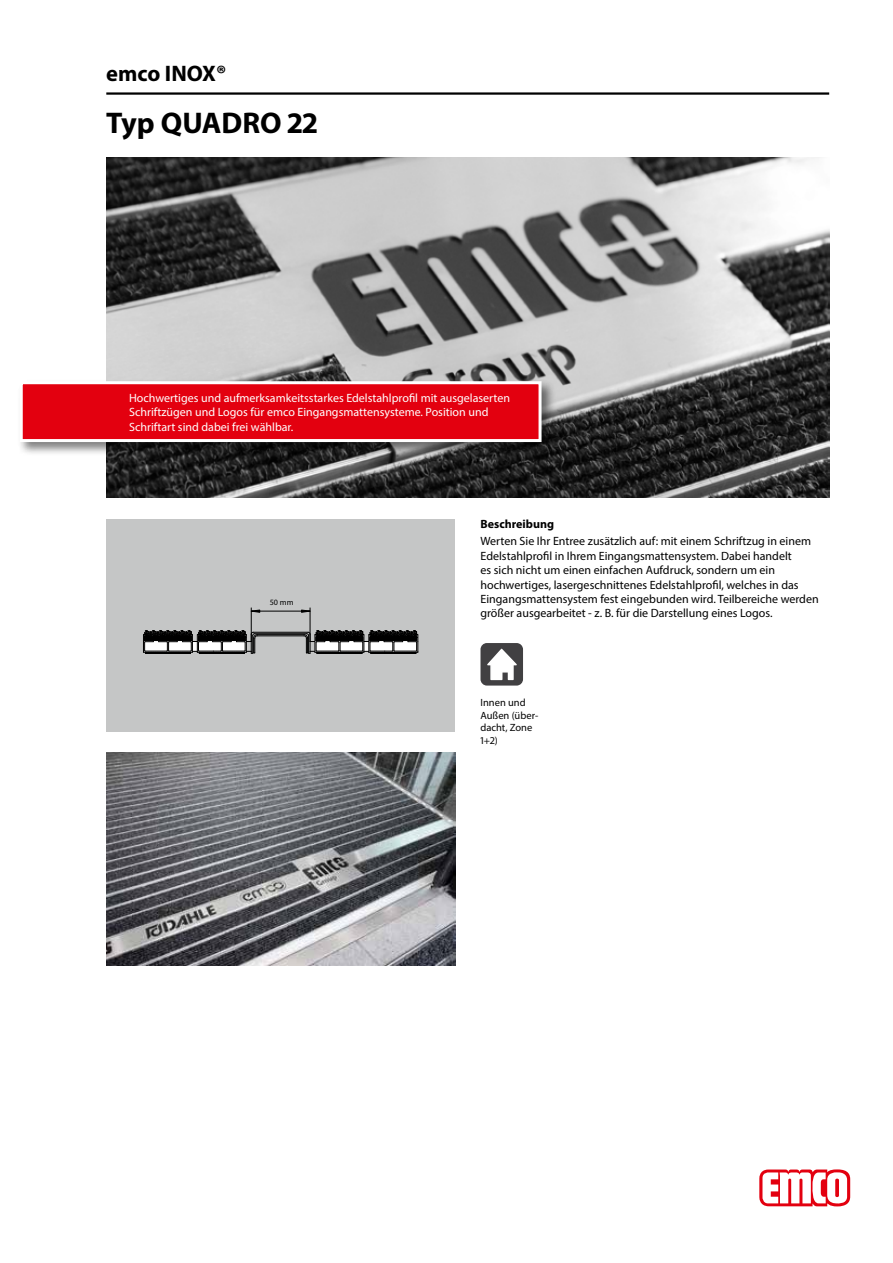
<style>
.page{position:relative;width:893px;height:1263px;background:#fff}
.page>*{position:absolute;margin:0;border:0;box-sizing:border-box;transform-origin:0 0}
.t1{font:700 30px "Myriad Pro";color:#000}
.t2{font:700 22.5px "Myriad Pro";color:#000}
.t3{font:12px/14.4px "Myriad Pro";color:#000}
.t4{font:12px/14.4px "Myriad Pro";color:#fff}
.t5{font:700 12px "Myriad Pro";color:#000}
.t6{font:10.5px/12.6px "Myriad Pro";color:#000}
.t7{font:8.1px "Myriad Pro";color:#000}
</style>
<div class="page">
<img style="left:106px;top:157px;width:723px;height:340px">
<hr style="left:106px;top:92px;width:723px;height:3px;background:#000">
<svg style="left:759px;top:1169px;width:91px;height:37px"></svg>
<div style="left:18px;top:379px;width:538px;height:77px;background:#000;opacity:.5"></div>
<div style="left:21px;top:383px;width:519px;height:58px;background:#e3000f"></div>
<div style="left:20px;top:381px;width:522px;height:61px;border:3px solid #fff"></div>
<div style="left:106px;top:519px;width:349px;height:212px;background:#c5c6c6"></div>
<hr style="left:255px;top:633px;width:52px;height:1px;background:#000">
<hr style="left:253px;top:632px;width:55px;height:1px;background:#000">
<hr style="left:251px;top:611px;width:59px;height:1px;background:#000">
<hr style="left:310px;top:608px;width:1px;height:33px;background:#000">
<hr style="left:251px;top:608px;width:1px;height:33px;background:#000">
<hr style="left:257px;top:634px;width:47px;height:1px;background:#000">
<hr style="left:257px;top:636px;width:47px;height:1px;background:#000">
<svg style="left:304px;top:629px;width:115px;height:25px;background:#686868"></svg>
<svg style="left:143px;top:629px;width:115px;height:25px;background:#686868"></svg>
<img style="left:106px;top:753px;width:349px;height:212px">
<div style="left:480px;top:643px;width:43px;height:42px;background:#414042;border-radius:6px"></div>
<svg style="left:487px;top:649px;width:30px;height:31px"></svg>
<h2 class="t2" style="left:106px;top:59px;width:122px">emco INOX®</h2>
<h1 class="t1" style="left:106px;top:103px;width:213px">Typ QUADRO 22</h1>
<p class="t4" style="left:129px;top:390px;width:382px">Hochwertiges und aufmerksamkeitsstarkes Edelstahlprofil mit ausgelaserten<br>Schriftzügen und Logos für emco Eingangsmattensysteme. Position und<br>Schriftart sind dabei frei wählbar.</p>
<p class="t7" style="left:270px;top:597px;width:25px">50 mm</p>
<p class="t5" style="left:480px;top:516px;width:75px">Beschreibung</p>
<p class="t3" style="left:480px;top:534px;width:340px">Werten Sie Ihr Entree zusätzlich auf: mit einem Schriftzug in einem Edelstahlprofil in Ihrem Eingangsmattensystem. Dabei handelt<br>es sich nicht um einen einfachen Aufdruck, sondern um ein hochwertiges, lasergeschnittenes Edelstahlprofil, welches in das Eingangsmattensystem fest eingebunden wird. Teilbereiche werden größer ausgearbeitet - z. B. für die Darstellung eines Logos.</p>
<p class="t6" style="left:480px;top:696px;width:59px">Innen und<br>Außen (über&shy;dacht, Zone<br>1+2)</p>
</div>
